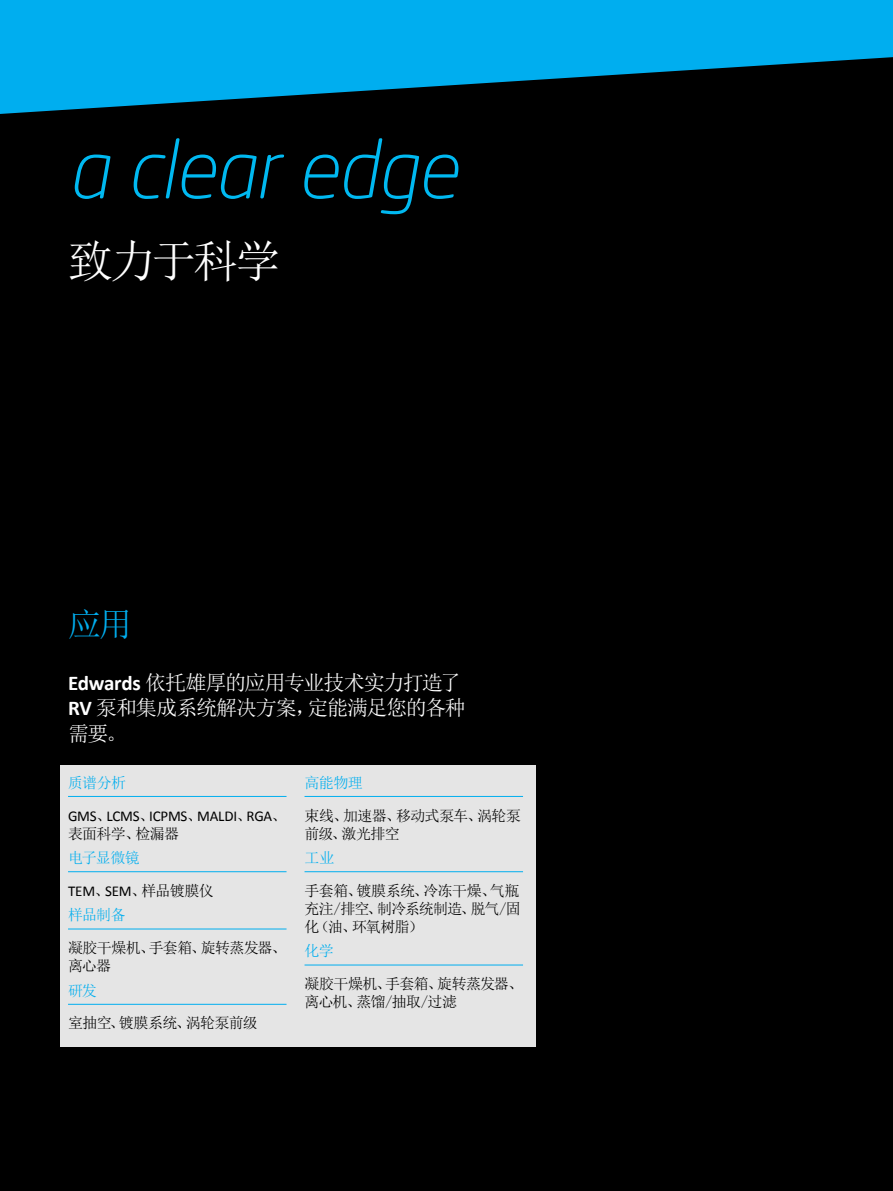
<style>
.page{position:relative;width:893px;height:1191px;background:#000}
.page>*{position:absolute;margin:0;border:0;box-sizing:border-box;transform-origin:0 0}
.t1{font:italic 300 81px "Neo Sans Std";letter-spacing:-.015em;color:#00b9f1}
.t2{font:45px "Sim Sun";letter-spacing:-.07em;color:#fff}
.t3{font:33px "Sim Sun";color:#00aeef}
.t4{font:21px/25.5px "Sim Sun";letter-spacing:-.06em;color:#fff}
.t5{font:15px/18px "Sim Sun";letter-spacing:-.045em;color:#000}
.t6{font:15px "Calibri";letter-spacing:-.015em;color:#000}
.t7{font:15px "Sim Sun";letter-spacing:-.045em;color:#00aeef}
.s1{font-family:"Calibri";font-weight:700}
.s2{font-family:"Sim Sun"}
.s3{color:#00aeef}
.s4{font-family:"Calibri"}
</style>
<div class="page">
<svg style="left:0;top:0;width:893px;height:114px;fill:#00aeef"></svg>
<div style="left:60px;top:765px;width:476px;height:281px;background:#e5e5e5"></div>
<hr style="left:68px;top:796px;width:219px;height:1px;background:#00aeef">
<hr style="left:68px;top:871px;width:219px;height:1px;background:#00aeef">
<hr style="left:68px;top:928px;width:219px;height:1px;background:#00aeef">
<hr style="left:68px;top:1004px;width:219px;height:1px;background:#00aeef">
<hr style="left:305px;top:796px;width:218px;height:1px;background:#00aeef">
<hr style="left:305px;top:871px;width:218px;height:1px;background:#00aeef">
<hr style="left:305px;top:964px;width:218px;height:1px;background:#00aeef">
<h1 class="t1" style="left:68px;top:121px;width:391px">a clear edge</h1>
<h2 class="t2" style="left:68px;top:238px;width:214px">致力于科学</h2>
<h3 class="t3" style="left:68px;top:608px;width:66px">应用</h3>
<h3 class="t4" style="left:68px;top:669px;width:399px"><span class="s1">Edwards</span> 依托雄厚的应用专业技术实力打造了<br><span class="s1">RV</span> 泵和集成系统解决方案，定能满足您的各种需要。</h3>
<p class="t7" style="left:68px;top:775px;width:59px">质谱分析</p>
<p class="t6" style="left:68px;top:806px;width:220px">GMS<span class="s2">、</span>LCMS<span class="s2">、</span>ICPMS<span class="s2">、</span>MALDI<span class="s2">、</span>RGA<span class="s2">、</span></p>
<p class="t5" style="left:68px;top:824px;width:113px">表面科学、检漏器</p>
<p class="t5" style="left:68px;top:841px;width:147px;line-height:32.8px"><span class="s3">电子显微镜<br></span><span class="s4">TEM</span>、<span class="s4">SEM</span>、样品镀膜仪</p>
<p class="t7" style="left:68px;top:907px;width:59px">样品制备</p>
<p class="t5" style="left:68px;top:938px;width:220px">凝胶干燥机、手套箱、旋转蒸发器、离心器</p>
<p class="t7" style="left:68px;top:982px;width:30px">研发</p>
<p class="t5" style="left:68px;top:1014px;width:191px">室抽空、镀膜系统、涡轮泵前级</p>
<p class="t7" style="left:305px;top:775px;width:60px">高能物理</p>
<p class="t5" style="left:305px;top:806px;width:218px">束线、加速器、移动式泵车、涡轮泵前级、激光排空</p>
<p class="t7" style="left:305px;top:850px;width:31px">工业</p>
<p class="t5" style="left:305px;top:881px;width:218px;text-align:justify">手套箱、镀膜系统、冷冻干燥、气瓶充注/排空、制冷系统制造、脱气/固化（油、环氧树脂）</p>
<p class="t7" style="left:305px;top:943px;width:31px">化学</p>
<p class="t5" style="left:305px;top:974px;width:220px">凝胶干燥机、手套箱、旋转蒸发器、离心机、蒸馏/抽取/过滤</p>
</div>
